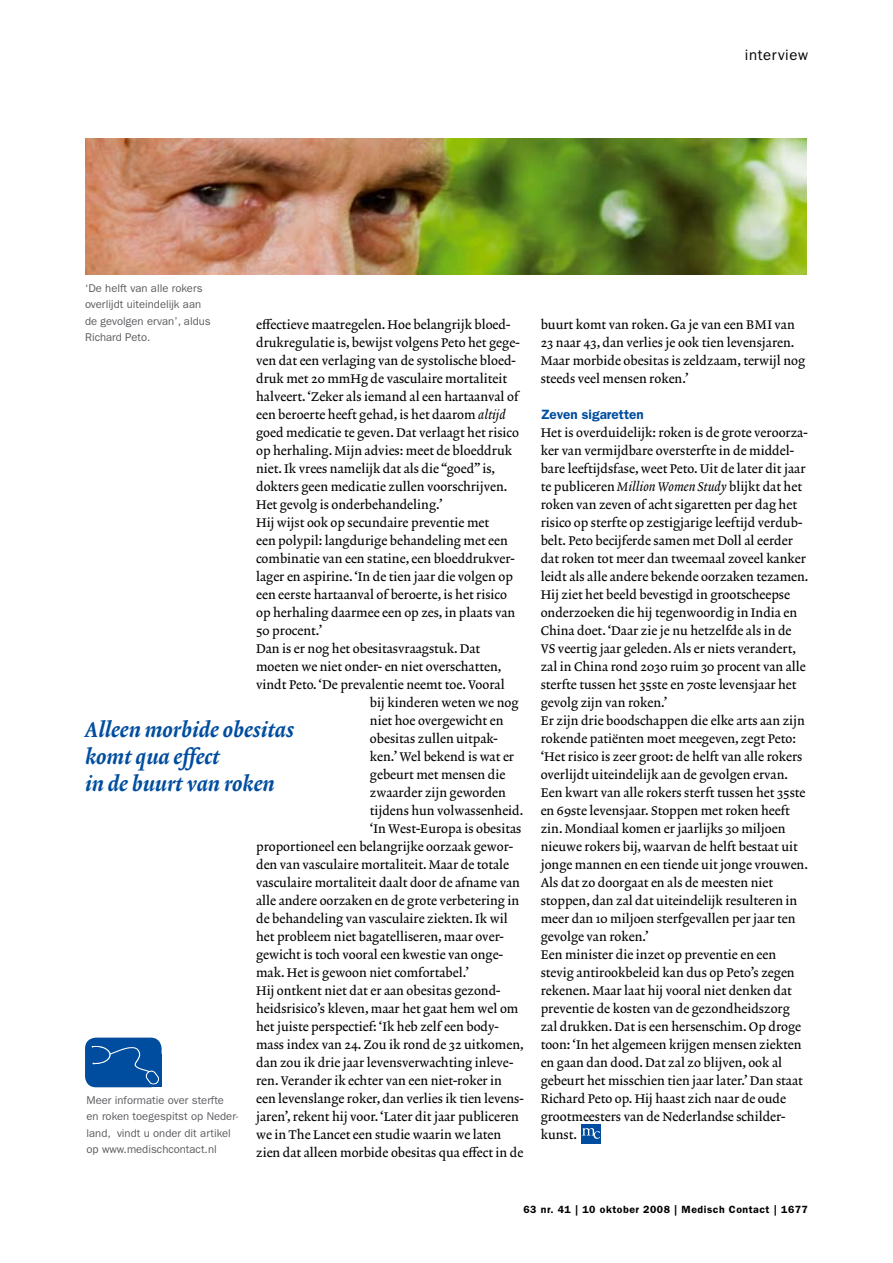
<style>
.page{position:relative;width:893px;height:1263px;background:#fff}
.page>*{position:absolute;margin:0;border:0;box-sizing:border-box;transform-origin:0 0}
.t1{font:21px/27px "Lexicon No 2 Italic D";color:#004d9f}
.t2{font:15px "ITC Franklin Gothic Std";letter-spacing:.04em;color:#000}
.t3{font:600 13.5px "ITC Franklin Gothic Std";color:#004d9f}
.t4{font:12.75px/18px "Lexicon No 2 Roman A";color:#000}
.t5{font:11.25px/16.5px "ITC Franklin Gothic Std";color:#5c5b60}
.t6{font:600 10.5px "ITC Franklin Gothic Std";letter-spacing:.05em;color:#000}
.s1{font-family:"Lexicon No 2 Italic A"}
</style>
<div class="page">
<div style="left:582px;top:1124px;width:19px;height:19px;background:#004d9f"></div>
<svg style="left:582px;top:1128px;width:18px;height:11px"></svg>
<div style="left:116px;top:1054px;width:46px;height:33px;background:#004d9f"></div>
<div style="left:85px;top:1037px;width:77px;height:50px;background:#004d9f;border-radius:11px"></div>
<svg style="left:91px;top:1046px;width:68px;height:38px"></svg>
<img style="left:85px;top:139px;width:721px;height:135px">
<p class="t2" style="left:745px;top:46px;width:64px">interview</p>
<p class="t5" style="left:85px;top:280px;width:127px">‘De helft van alle rokers overlijdt uiteindelijk aan de gevolgen ervan’, aldus<br>Richard Peto.</p>
<p class="t4" style="left:256px;top:316px;width:256px">effectieve maatregelen. Hoe belangrijk bloed-</p>
<p class="t4" style="left:256px;top:334px;width:265px">drukregulatie is, bewijst volgens Peto het gege-</p>
<p class="t4" style="left:256px;top:352px;width:261px">ven dat een verlaging van de systolische bloed-</p>
<p class="t4" style="left:256px;top:370px;width:252px">druk met 20 mmHg de vasculaire mortaliteit</p>
<p class="t4" style="left:256px;top:388px;width:264px">halveert. ‘Zeker als iemand al een hartaanval of</p>
<p class="t4" style="left:256px;top:406px;width:251px">een beroerte heeft gehad, is het daarom <span class="s1">altijd</span></p>
<p class="t4" style="left:256px;top:424px;width:264px">goed medicatie te geven. Dat verlaagt het risico</p>
<p class="t4" style="left:256px;top:442px;width:257px">op herhaling. Mijn advies: meet de bloeddruk</p>
<p class="t4" style="left:256px;top:460px;width:240px">niet. Ik vrees namelijk dat als die “goed” is,</p>
<p class="t4" style="left:256px;top:478px;width:253px">dokters geen medicatie zullen voorschrijven.</p>
<p class="t4" style="left:256px;top:496px;width:188px">Het gevolg is onderbehandeling.’</p>
<p class="t4" style="left:256px;top:514px;width:235px">Hij wijst ook op secundaire preventie met</p>
<p class="t4" style="left:256px;top:532px;width:253px">een polypil: langdurige behandeling met een</p>
<p class="t4" style="left:256px;top:550px;width:260px">combinatie van een statine, een bloeddrukver-</p>
<p class="t4" style="left:256px;top:568px;width:258px">lager en aspirine. ‘In de tien jaar die volgen op</p>
<p class="t4" style="left:256px;top:586px;width:252px">een eerste hartaanval of beroerte, is het risico</p>
<p class="t4" style="left:256px;top:604px;width:261px">op herhaling daarmee een op zes, in plaats van</p>
<p class="t4" style="left:256px;top:622px;width:68px">50 procent.’</p>
<p class="t4" style="left:256px;top:640px;width:226px">Dan is er nog het obesitasvraagstuk. Dat</p>
<p class="t4" style="left:256px;top:658px;width:247px">moeten we niet onder- en niet overschatten,</p>
<p class="t4" style="left:256px;top:676px;width:250px">vindt Peto. ‘De prevalentie neemt toe. Vooral</p>
<p class="t4" style="left:370px;top:694px;width:150px">bij kinderen weten we nog</p>
<p class="t4" style="left:370px;top:712px;width:135px">niet hoe overgewicht en</p>
<p class="t4" style="left:370px;top:730px;width:129px">obesitas zullen uitpak-</p>
<p class="t4" style="left:370px;top:748px;width:146px">ken.’ Wel bekend is wat er</p>
<p class="t4" style="left:370px;top:766px;width:137px">gebeurt met mensen die</p>
<p class="t4" style="left:370px;top:784px;width:138px">zwaarder zijn geworden</p>
<p class="t4" style="left:370px;top:802px;width:155px">tijdens hun volwassenheid.</p>
<p class="t4" style="left:370px;top:820px;width:153px">‘In West-Europa is obesitas</p>
<p class="t4" style="left:256px;top:838px;width:258px">proportioneel een belangrijke oorzaak gewor-</p>
<p class="t4" style="left:256px;top:856px;width:255px">den van vasculaire mortaliteit. Maar de totale</p>
<p class="t4" style="left:256px;top:874px;width:265px">vasculaire mortaliteit daalt door de afname van</p>
<p class="t4" style="left:256px;top:892px;width:265px">alle andere oorzaken en de grote verbetering in</p>
<p class="t4" style="left:256px;top:910px;width:253px">de behandeling van vasculaire ziekten. Ik wil</p>
<p class="t4" style="left:256px;top:928px;width:249px">het probleem niet bagatelliseren, maar over-</p>
<p class="t4" style="left:256px;top:946px;width:248px">gewicht is toch vooral een kwestie van onge-</p>
<p class="t4" style="left:256px;top:964px;width:215px">mak. Het is gewoon niet comfortabel.’</p>
<p class="t4" style="left:256px;top:982px;width:246px">Hij ontkent niet dat er aan obesitas gezond-</p>
<p class="t4" style="left:256px;top:1000px;width:264px">heidsrisico’s kleven, maar het gaat hem wel om</p>
<p class="t4" style="left:256px;top:1018px;width:244px">het juiste perspectief: ‘Ik heb zelf een body-</p>
<p class="t4" style="left:256px;top:1036px;width:269px">mass index van 24. Zou ik rond de 32 uitkomen,</p>
<p class="t4" style="left:256px;top:1054px;width:259px">dan zou ik drie jaar levensverwachting inleve-</p>
<p class="t4" style="left:256px;top:1072px;width:247px">ren. Verander ik echter van een niet-roker in</p>
<p class="t4" style="left:256px;top:1090px;width:269px">een levenslange roker, dan verlies ik tien levens-</p>
<p class="t4" style="left:256px;top:1108px;width:264px">jaren’, rekent hij voor. ‘Later dit jaar publiceren</p>
<p class="t4" style="left:256px;top:1126px;width:247px">we in The Lancet een studie waarin we laten</p>
<p class="t4" style="left:256px;top:1144px;width:269px">zien dat alleen morbide obesitas qua effect in de</p>
<h1 class="t1" style="left:85px;top:717px;width:211px">Alleen morbide obesitas komt qua effect<br>in de buurt van roken</h1>
<p class="t5" style="left:87px;top:1092px;width:153px">Meer informatie over sterfte en roken toegespitst op Neder&shy;land, vindt u onder dit artikel op www.medischcontact.nl</p>
<p class="t4" style="left:541px;top:316px;width:266px">buurt komt van roken. Ga je van een BMI van 23 naar 43, dan verlies je ook tien levensjaren.<br>Maar morbide obesitas is zeldzaam, terwijl nog steeds veel mensen roken.’</p>
<p class="t3" style="left:541px;top:406px;width:105px">Zeven sigaretten</p>
<p class="t4" style="left:541px;top:424px;width:269px">Het is overduidelijk: roken is de grote veroorza&shy;ker van vermijdbare oversterfte in de middel&shy;bare leeftijdsfase, weet Peto. Uit de later dit jaar te publiceren <span class="s1">Million Women Study</span> blijkt dat het roken van zeven of acht sigaretten per dag het risico op sterfte op zestigjarige leeftijd verdub&shy;belt. Peto becijferde samen met Doll al eerder dat roken tot meer dan tweemaal zoveel kanker leidt als alle andere bekende oorzaken tezamen.<br>Hij ziet het beeld bevestigd in grootscheepse onderzoeken die hij tegenwoordig in India en China doet. ‘Daar zie je nu hetzelfde als in de VS veertig jaar geleden. Als er niets verandert, zal in China rond 2030 ruim 30 procent van alle sterfte tussen het 35ste en 70ste levensjaar het gevolg zijn van roken.’<br>Er zijn drie boodschappen die elke arts aan zijn rokende patiënten moet meegeven, zegt Peto: ‘Het risico is zeer groot: de helft van alle rokers overlijdt uiteindelijk aan de gevolgen ervan.<br>Een kwart van alle rokers sterft tussen het 35ste en 69ste levensjaar. Stoppen met roken heeft zin. Mondiaal komen er jaarlijks 30 miljoen nieuwe rokers bij, waarvan de helft bestaat uit jonge mannen en een tiende uit jonge vrouwen.<br>Als dat zo doorgaat en als de meesten niet stoppen, dan zal dat uiteindelijk resulteren in meer dan 10 miljoen sterfgevallen per jaar ten gevolge van roken.’<br>Een minister die inzet op preventie en een stevig antirookbeleid kan dus op Peto’s zegen rekenen. Maar laat hij vooral niet denken dat preventie de kosten van de gezondheidszorg zal drukken. Dat is een hersenschim. Op droge toon: ‘In het algemeen krijgen mensen ziekten en gaan dan dood. Dat zal zo blijven, ook al gebeurt het misschien tien jaar later.’ Dan staat Richard Peto op. Hij haast zich naar de oude grootmeesters van de Nederlandse schilder&shy;kunst.</p>
<p class="t6" style="left:523px;top:1203px;width:286px">63 nr. 41 | 10 oktober 2008 | Medisch Contact | 1677</p>
</div>
